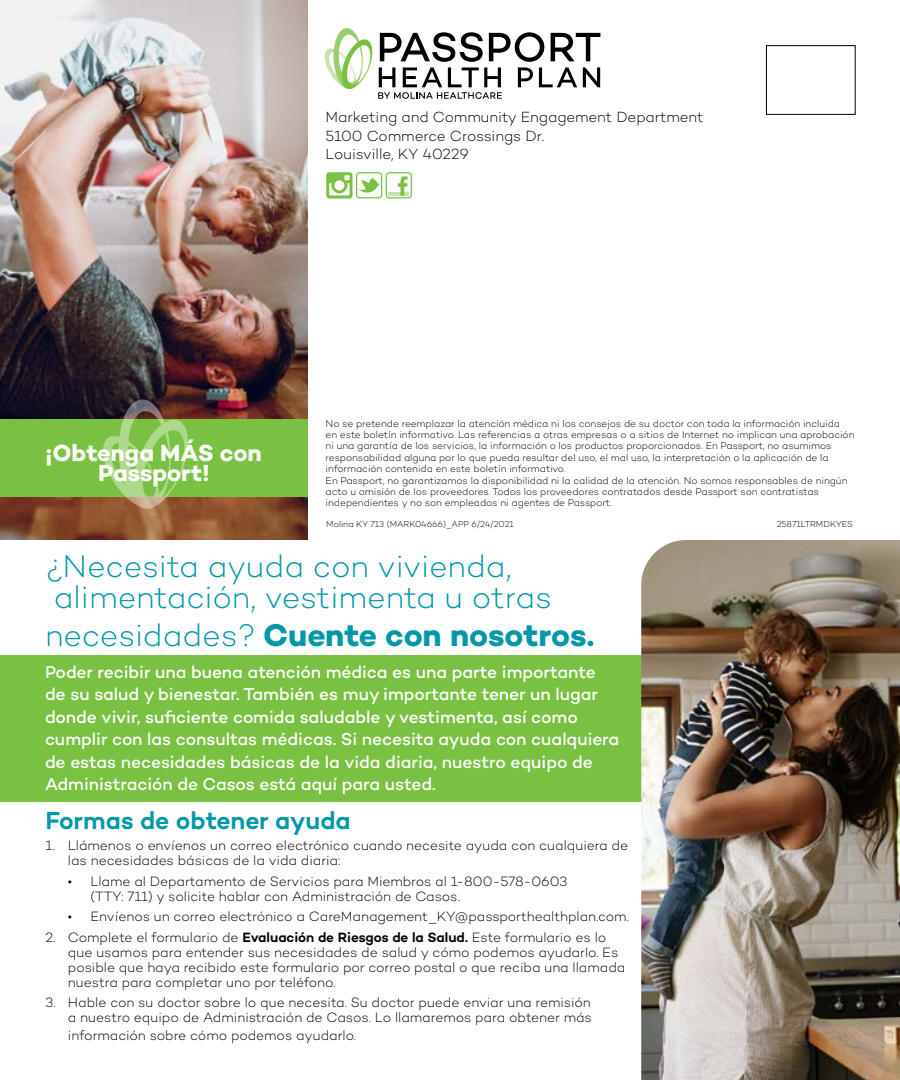
<style>
.page{position:relative;width:900px;height:1080px;background:#fff}
.page>*{position:absolute;margin:0;border:0;box-sizing:border-box;transform-origin:0 0}
.t1{font:300 31.88px/31.2px "Campton";letter-spacing:-.01em;color:#0098a9}
.t2{font:700 31.88px "Campton";letter-spacing:-.005em;color:#0098a9}
.t3{font:600 25px "Campton";letter-spacing:-.005em;color:#0098a9}
.t4{font:700 23.75px/20px "Campton";letter-spacing:-.005em;color:#fff;text-align:center}
.t5{font:500 17.5px/22.5px "Campton";letter-spacing:-.005em;color:#fff}
.t6{font:300 15px/18.8px "Campton";color:#000}
.t7{font:300 13.75px/15px "Campton";letter-spacing:-.005em;color:#000}
.t8{font:300 10px/11.2px "Campton";letter-spacing:-.01em;color:#000}
.t9{font:300 8.75px "Campton";color:#000}
.s1{font-weight:300}
.s2{font-weight:600}
</style>
<div class="page">
<div style="left:766px;top:45px;width:89px;height:70px;border:1px solid #000"></div>
<div style="left:0;top:655px;width:641px;height:146px;background:#7ac143"></div>
<div style="left:356px;top:172px;width:26px;height:26px;border:1px solid #7ac143;border-radius:3px"></div>
<div style="left:386px;top:172px;width:26px;height:26px;border:1px solid #7ac143;border-radius:3px"></div>
<hr style="left:388px;top:192px;width:21px;height:4px;background:#c8e2ae">
<svg style="left:398px;top:176px;width:10px;height:20px"></svg>
<img style="left:641px;top:540px;width:259px;height:540px">
<img style="left:0;top:0;width:308px;height:540px">
<div style="left:0;top:419px;width:308px;height:78px;background:#7ac143"></div>
<svg style="left:99px;top:399px;width:92px;height:114px"></svg>
<svg style="left:326px;top:172px;width:54px;height:26px"></svg>
<svg style="left:324px;top:28px;width:276px;height:71px"></svg>
<p class="t6" style="left:325px;top:107px;width:380px">Marketing and Community Engagement Department<br>5100 Commerce Crossings Dr.<br>Louisville, KY 40229</p>
<p class="t8" style="left:326px;top:418px;width:530px">No se pretende reemplazar la atención médica ni los consejos de su doctor con toda la información incluida<br>en este boletín informativo. Las referencias a otras empresas o a sitios de Internet no implican una aprobación ni una garantía de los servicios, la información o los productos proporcionados. En Passport, no asumimos responsabilidad alguna por lo que pueda resultar del uso, el mal uso, la interpretación o la aplicación de la información contenida en este boletín informativo.</p>
<p class="t8" style="left:326px;top:475px;width:523px">En Passport, no garantizamos la disponibilidad ni la calidad de la atención. No somos responsables de ningún acto u omisión de los proveedores. Todos los proveedores contratados desde Passport son contratistas independientes y no son empleados ni agentes de Passport.</p>
<p class="t9" style="left:326px;top:519px;width:189px">Molina KY 713 (MARK04666)_APP 6/24/2021</p>
<p class="t9" style="left:777px;top:519px;width:78px">25871LTRMDKYES</p>
<p class="t1" style="left:45px;top:550px;width:509px">¿Necesita ayuda con vivienda, alimentación, vestimenta u otras</p>
<p class="t2" style="left:45px;top:615px;width:551px"><span class="s1">necesidades?</span> Cuente con nosotros.</p>
<p class="t5" style="left:45px;top:660px;width:576px">Poder recibir una buena atención médica es una parte importante de su salud y bienestar. También es muy importante tener un lugar donde vivir, suficiente comida saludable y vestimenta, así como cumplir con las consultas médicas. Si necesita ayuda con cualquiera de estas necesidades básicas de la vida diaria, nuestro equipo de Administración de Casos está aquí para usted.</p>
<p class="t3" style="left:45px;top:805px;width:307px">Formas de obtener ayuda</p>
<p class="t7" style="left:68px;top:838px;width:562px;text-indent:-22px">1. Llámenos o envíenos un correo electrónico cuando necesite ayuda con cualquiera de las necesidades básicas de la vida diaria:</p>
<p class="t7" style="left:90px;top:873px;width:479px;text-indent:-22px">• Llame al Departamento de Servicios para Miembros al 1-800-578-0603 (TTY: 711) y solicite hablar con Administración de Casos.</p>
<p class="t7" style="left:68px;top:909px;width:562px">• Envíenos un correo electrónico a CareManagement_KY@passporthealthplan.com.</p>
<p class="t7" style="left:68px;top:929px;width:559px;text-indent:-22px">2. Complete el formulario de <span class="s2">Evaluación de Riesgos de la Salud.</span> Este formulario es lo que usamos para entender sus necesidades de salud y cómo podemos ayudarlo. Es posible que haya recibido este formulario por correo postal o que reciba una llamada nuestra para completar uno por teléfono.</p>
<p class="t7" style="left:45px;top:995px;width:548px;text-align:right">3. Hable con su doctor sobre lo que necesita. Su doctor puede enviar una remisión a nuestro equipo de Administración de Casos. Lo llamaremos para obtener más</p>
<p class="t7" style="left:68px;top:1028px;width:290px">información sobre cómo podemos ayudarlo.</p>
<p class="t4" style="left:45px;top:442px;width:218px">¡Obtenga MÁS con<br>Passport!</p>
</div>
